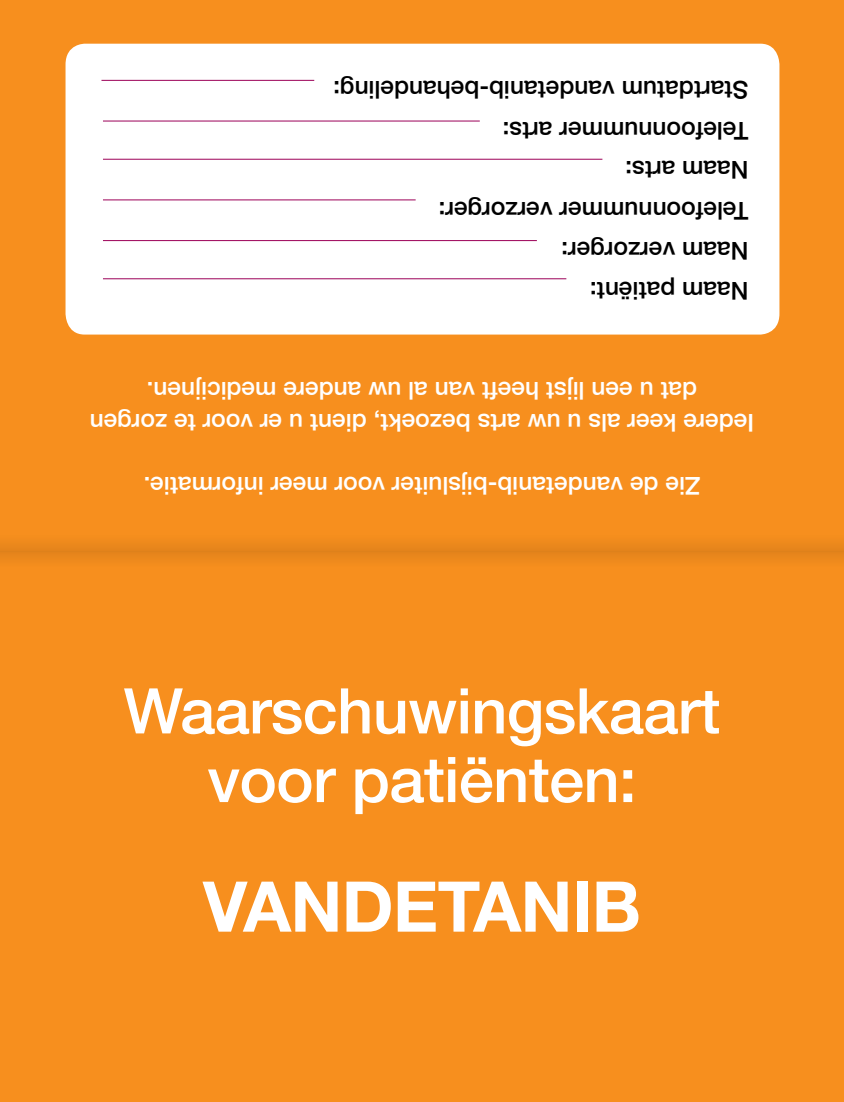
<style>
.page{position:relative;width:844px;height:1102px;background:#fff}
.page>*{position:absolute;margin:0;border:0;box-sizing:border-box;transform-origin:0 0}
.t1{font:700 70px "Helvetica Neue";letter-spacing:-.01em;color:#fff}
.t2{font:500 63px/68.6px "Helvetica Neue";letter-spacing:-.01em;color:#fff;text-align:center}
.t3{font:500 24.5px/31.5px "Helvetica Neue";color:#fff;text-align:center}
.t4{font:500 24.5px/39.9px "Helvetica Neue";color:#000}
</style>
<div class="page">
<div style="left:0;top:0;width:843px;height:1101px;background:#f78f1e"></div>
<div style="left:65px;top:44px;width:714px;height:290px;background:#fff;border-radius:20px"></div>
<hr style="left:103px;top:278px;width:463px;height:1px;background:#9c0058">
<hr style="left:103px;top:159px;width:499px;height:1px;background:#9c0058">
<hr style="left:103px;top:120px;width:376px;height:2px;background:#9c0058">
<hr style="left:101px;top:80px;width:213px;height:1px;background:#9c0058">
<hr style="left:103px;top:240px;width:433px;height:1px;background:#9c0058">
<hr style="left:103px;top:199px;width:312px;height:1px;background:#9c0058">
<div style="left:0;top:536px;width:843px;height:30px;background:#eb881c"></div>
<p class="t4" style="left:748px;top:191px;width:416px;rotate:-180deg">Naam arts:<br>Telefoonnummer arts:<br>Startdatum vandetanib-behandeling:</p>
<p class="t4" style="left:748px;top:272px;width:311px;rotate:-180deg">Naam verzorger:<br>Telefoonnummer verzorger:</p>
<p class="t4" style="left:748px;top:312px;width:160px;rotate:-180deg">Naam patiënt:</p>
<p class="t3" style="left:754px;top:440px;width:666px;rotate:-180deg">Iedere keer als u uw arts bezoekt, dient u er voor te zorgen dat u een lijst heeft van al uw andere medicijnen.</p>
<p class="t3" style="left:700px;top:503px;width:558px;rotate:-180deg">Zie de vandetanib-bijsluiter voor meer informatie.</p>
<h2 class="t2" style="left:124px;top:671px;width:598px">Waarschuwingskaart voor patiënten:</h2>
<h1 class="t1" style="left:203px;top:851px;width:439px">VANDETANIB</h1>
</div>
